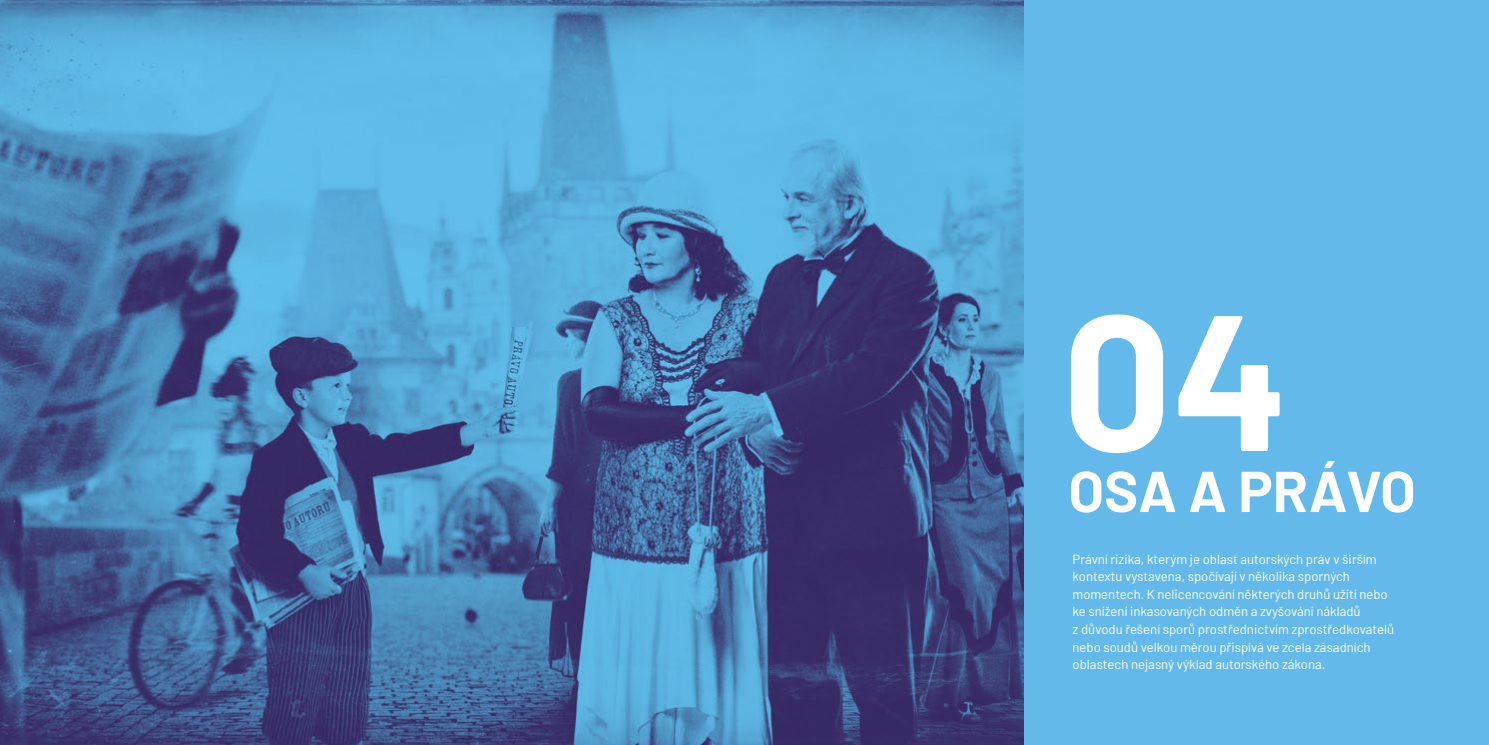
<style>
.page{position:relative;width:1489px;height:745px;background:#fff}
.page>*{position:absolute;margin:0;border:0;box-sizing:border-box;transform-origin:0 0}
.t1{font:700 192.5px "Barlow";color:#fff}
.t2{font:700 57.38px "Barlow";color:#fff}
.t3{font:13.12px/17.5px "Barlow";color:#fff}
</style>
<div class="page">
<div style="left:1023px;top:0;width:465px;height:744px;background:#63b9e9"></div>
<img style="left:0;top:0;width:1023px;height:744px">
<h1 class="t1" style="left:1062px;top:239px;width:228px">04</h1>
<h2 class="t2" style="left:1068px;top:448px;width:349px">OSA A PRÁVO</h2>
<p class="t3" style="left:1072px;top:549px;width:323px">Právní rizika, kterým je oblast autorských práv v širším kontextu vystavena, spočívají v několika sporných momentech. K nelicencování některých druhů užití nebo ke snížení inkasovaných odměn a zvyšování nákladů<br>z důvodu řešení sporů prostřednictvím zprostředkovatelů nebo soudů velkou měrou přispívá ve zcela zásadních oblastech nejasný výklad autorského zákona.</p>
</div>
